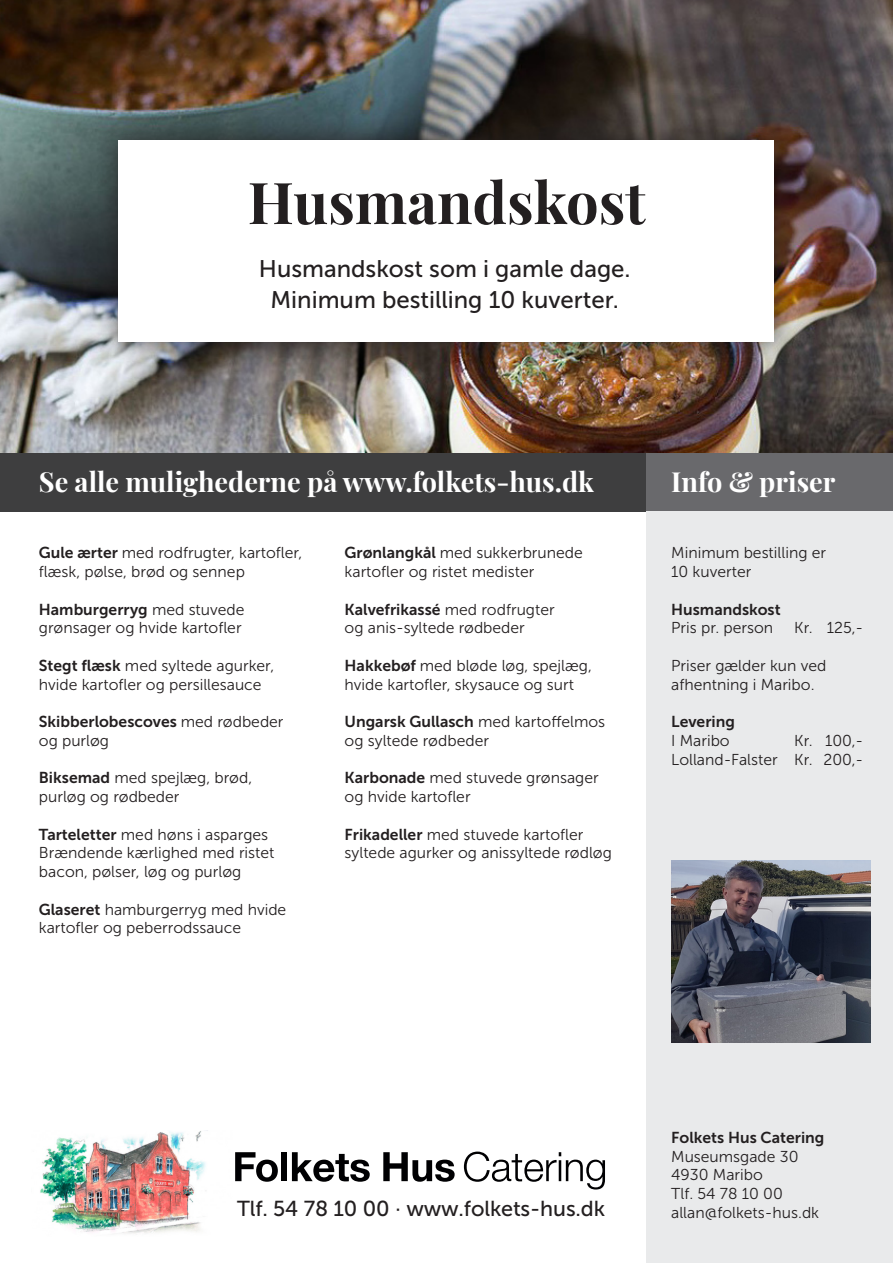
<style>
.page{position:relative;width:893px;height:1263px;background:#fff}
.page>*{position:absolute;margin:0;border:0;box-sizing:border-box;transform-origin:0 0}
.t1{font:700 57.75px "Playfair Display";color:#231f20}
.t2{font:700 27px "Playfair Display";color:#fff}
.t3{font:24px "Museo Sans 500";color:#231f20}
.t4{font:21.6px "Museo Sans 500";letter-spacing:-.005em;color:#231f20}
.Menu{font:15.75px/18.8px "Museo Sans 300";color:#231f20}
.Menu_bold{font:15.75px "Museo Sans 700";color:#231f20}
.s1{font-family:"Museo Sans 700"}
</style>
<div class="page">
<img style="left:0;top:0;width:893px;height:453px">
<div style="left:96px;top:117px;width:701px;height:248px;background:#231f20;opacity:.75"></div>
<div style="left:119px;top:140px;width:655px;height:202px;background:#fff"></div>
<div style="left:0;top:453px;width:646px;height:58px;background:#3e3e3f"></div>
<div style="left:646px;top:453px;width:247px;height:58px;background:#69696c"></div>
<div style="left:646px;top:511px;width:247px;height:752px;background:#e9eaeb"></div>
<svg style="left:235px;top:1152px;width:43px;height:30px"></svg>
<div style="left:281px;top:1152px;width:6px;height:29px;background:#000002"></div>
<svg style="left:292px;top:1152px;width:78px;height:30px"></svg>
<svg style="left:383px;top:1152px;width:72px;height:30px"></svg>
<svg style="left:464px;top:1151px;width:141px;height:38px"></svg>
<img style="left:40px;top:1130px;width:168px;height:104px">
<img style="left:672px;top:860px;width:199px;height:183px">
<p class="t1" style="left:248px;top:157px;width:399px">Husmandskost</p>
<p class="t3" style="left:259px;top:255px;width:373px">Husmandskost som i gamle dage.</p>
<p class="t3" style="left:270px;top:287px;width:350px">Minimum bestilling 10 kuverter.</p>
<p class="t2" style="left:39px;top:461px;width:557px">Se alle mulighederne på www.folkets-hus.dk</p>
<p class="t2" style="left:671px;top:461px;width:166px">Info &amp; priser</p>
<p class="Menu" style="left:39px;top:544px;width:265px"><span class="s1">Gule ærter</span> med rodfrugter, kartofler, flæsk, pølse, brød og sennep</p>
<p class="Menu" style="left:39px;top:600px;width:207px"><span class="s1">Hamburgerryg</span> med stuvede grønsager og hvide kartofler</p>
<p class="Menu" style="left:39px;top:656px;width:237px"><span class="s1">Stegt flæsk</span> med syltede agurker, hvide kartofler og persillesauce</p>
<p class="Menu" style="left:39px;top:712px;width:246px"><span class="s1">Skibberlobescoves</span> med rødbeder og purløg</p>
<p class="Menu" style="left:39px;top:769px;width:215px"><span class="s1">Biksemad</span> med spejlæg, brød, purløg og rødbeder</p>
<p class="Menu" style="left:39px;top:825px;width:231px"><span class="s1">Tarteletter</span> med høns i asparges</p>
<p class="Menu" style="left:39px;top:844px;width:237px">Brændende kærlighed med ristet bacon, pølser, løg og purløg</p>
<p class="Menu" style="left:39px;top:900px;width:249px"><span class="s1">Glaseret</span> hamburgerryg med hvide kartofler og peberrodssauce</p>
<p class="Menu" style="left:345px;top:544px;width:240px"><span class="s1">Grønlangkål</span> med sukkerbrunede kartofler og ristet medister</p>
<p class="Menu" style="left:345px;top:600px;width:212px"><span class="s1">Kalvefrikassé</span> med rodfrugter og anis-syltede rødbeder</p>
<p class="Menu" style="left:345px;top:656px;width:249px"><span class="s1">Hakkebøf</span> med bløde løg, spejlæg, hvide kartofler, skysauce og surt</p>
<p class="Menu" style="left:345px;top:712px;width:262px"><span class="s1">Ungarsk Gullasch</span> med kartoffelmos og syltede rødbeder</p>
<p class="Menu" style="left:345px;top:769px;width:256px"><span class="s1">Karbonade</span> med stuvede grønsager og hvide kartofler</p>
<p class="Menu" style="left:345px;top:825px;width:269px"><span class="s1">Frikadeller</span> med stuvede kartofler syltede agurker og anissyltede rødløg</p>
<p class="Menu" style="left:671px;top:544px;width:156px">Minimum bestilling er<br>10 kuverter</p>
<p class="Menu_bold" style="left:671px;top:600px;width:111px">Husmandskost</p>
<p class="Menu" style="left:671px;top:619px;width:104px">Pris pr. person</p>
<p class="Menu" style="left:794px;top:619px;width:71px">Kr. 125,-</p>
<p class="Menu" style="left:671px;top:656px;width:157px">Priser gælder kun ved afhentning i Maribo.</p>
<p class="Menu_bold" style="left:671px;top:713px;width:65px">Levering</p>
<p class="Menu" style="left:671px;top:731px;width:60px">I Maribo</p>
<p class="Menu" style="left:671px;top:731px;width:194px;text-align:right">Kr. 100,-<br>Lolland-Falster Kr. 200,-</p>
<p class="t4" style="left:237px;top:1197px;width:370px">Tlf. 54 78 10 00 · www.folkets-hus.dk</p>
<p class="Menu_bold" style="left:671px;top:1129px;width:155px">Folkets Hus Catering</p>
<p class="Menu" style="left:671px;top:1147px;width:129px">Museumsgade 30</p>
<p class="Menu" style="left:671px;top:1166px;width:93px">4930 Maribo</p>
<p class="Menu" style="left:671px;top:1184px;width:113px">Tlf. 54 78 10 00</p>
<p class="Menu" style="left:671px;top:1203px;width:149px">allan@folkets-hus.dk</p>
</div>
